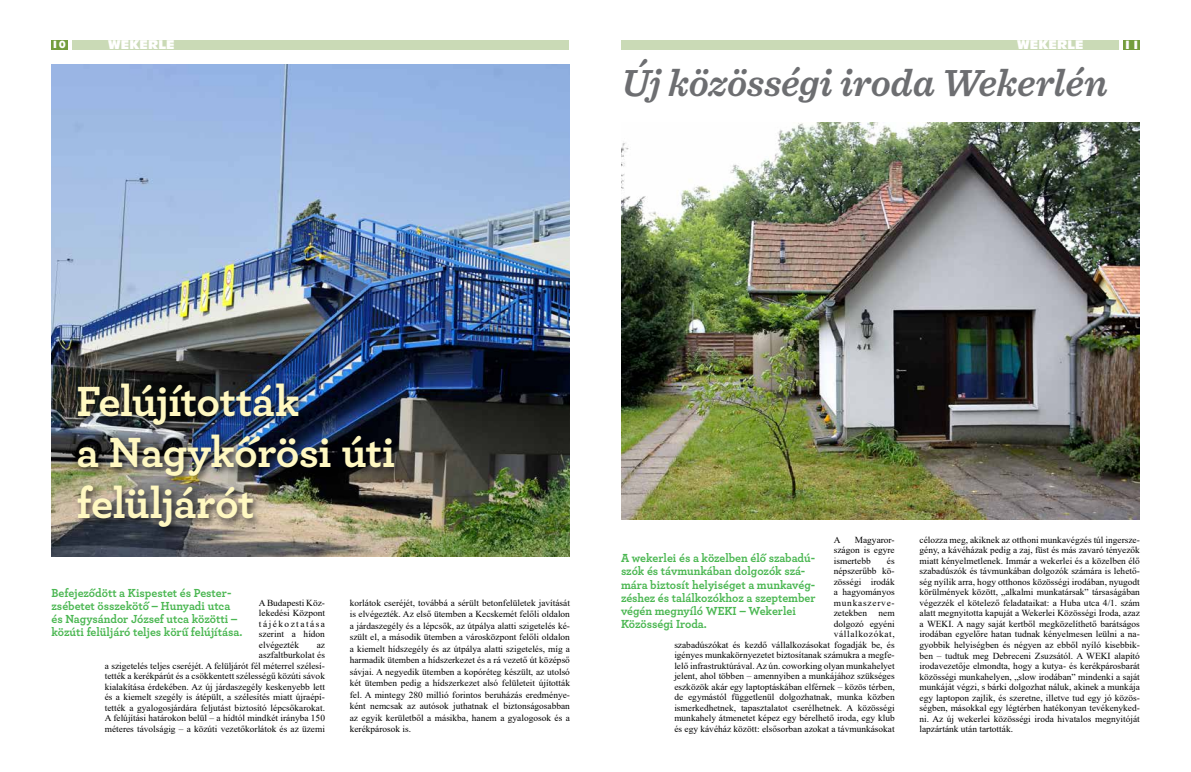
<style>
.page{position:relative;width:1191px;height:772px;background:#fff}
.page>*{position:absolute;margin:0;border:0;box-sizing:border-box;transform-origin:0 0}
.t1{font:700 44.3px/51.1px "Archer";letter-spacing:-.015em;color:#fff8c1}
.t2{font:italic 600 39.4px "Sentinel";letter-spacing:-.01em;color:#6d6e71}
.t3{font:700 12.3px/13.1px "Archer";color:#4bb752;scale:.96 1}
.t4{font:12.3px "Antique Olive Compact";color:#fff}
.t5{font:700 12.2px/13.1px "Archer";color:#4bb752;scale:.96 1}
.t6{font:12.2px "Antique Olive Compact";color:#fff}
.t7{font:800 12px "Gill Sans";color:#fff}
.t8{font:800 10.5px "Gill Sans";color:#fff}
.t9{font:9.2px/10.5px "Times New Roman";color:#000;text-align:justify}
.s1{font-size:12px}
</style>
<div class="page">
<div style="left:52px;top:40px;width:16px;height:10px;background:#749d3e"></div>
<img style="left:51px;top:64px;width:518px;height:492px">
<div style="left:74px;top:379px;width:330px;height:156px;background:#000;opacity:.71"></div>
<div style="left:1123px;top:40px;width:16px;height:10px;background:#749d3e"></div>
<img style="left:621px;top:122px;width:518px;height:397px">
<div style="left:72px;top:40px;width:497px;height:10px;background:#cadab6"></div>
<div style="left:621px;top:40px;width:497px;height:10px;background:#cadab6"></div>
<p class="t8" style="left:52px;top:39px;width:16px">10</p>
<h3 class="t6" style="left:108px;top:37px;width:68px">WEKERLE</h3>
<h3 class="t4" style="left:1017px;top:37px;width:68px">WEKER<span class="s1">LE</span></h3>
<h2 class="t2" style="left:621px;top:52px;width:488px">Új közösségi iroda Wekerlén</h2>
<h3 class="t7" style="left:1123px;top:38px;width:18px">11</h3>
<h1 class="t1" style="left:77px;top:372px;width:320px">Felújították<br>a Nagykőrösi úti felüljárót</h1>
<h3 class="t5" style="left:52px;top:585px;width:200px">Befejeződött a Kispestet és Pester&shy;zsébetet összekötő – Hunyadi utca és Nagysándor József utca közötti – közúti felüljáró teljes körű felújítása.</h3>
<p class="t9" style="left:259px;top:596px;width:67px">A Budapesti Köz&shy;lekedési Központ tájékoztatása szerint a hídon elvégezték</p>
<p class="t9" style="left:105px;top:638px;width:222px;text-align:right">az<br>aszfaltburkolat és<br>a szigetelés teljes cseréjét. A felüljárót fél méterrel szélesí&shy;tették a kerékpárút és a csökkentett szélességű közúti sávok kialakítása érdekében. Az új járdaszegély keskenyebb lett és a kiemelt szegély is átépült, a szélesítés miatt újraépí&shy;tették a gyalogosjárdára feljutást biztosító lépcsőkarokat.<br>A felújítási határokon belül – a hídtól mindkét irányba 150 méteres távolságig – a közúti vezetőkorlátok és az üzemi</p>
<p class="t9" style="left:350px;top:596px;width:222px;line-height:11.5px">korlátok cseréjét, továbbá a sérült betonfelületek javítását is elvégezték. Az első ütemben a Kecskemét felőli oldalon a járdaszegély és a lépcsők, az útpálya alatti szigetelés ké&shy;szült el, a második ütemben a városközpont felőli oldalon a kiemelt hídszegély és az útpálya alatti szigetelés, míg a harmadik ütemben a hídszerkezet és a rá vezető út középső sávjai. A negyedik ütemben a kopóréteg készült, az utolsó két ütemben pedig a hídszerkezet alsó felületeit újították fel. A mintegy 280 millió forintos beruházás eredménye&shy;ként nemcsak az autósok juthatnak el biztonságosabban az egyik kerületből a másikba, hanem a gyalogosok és a kerékpárosok is.</p>
<p class="t9" style="left:833px;top:533px;width:8px">A</p>
<p class="t9" style="left:833px;top:533px;width:62px;text-indent:21px">Magyaror&shy;szágon is egyre ismertebb</p>
<h3 class="t3" style="left:621px;top:550px;width:204px">A wekerlei és a közelben élő szabadú&shy;szók és távmunkában dolgozók szá&shy;mára biztosít helyiséget a munkavég&shy;zéshez és találkozókhoz a szeptember végén megnyíló WEKI – Wekerlei<br>Közösségi Iroda.</h3>
<p class="t9" style="left:674px;top:554px;width:222px;text-align:right">és<br>népszerűbb kö-<br>zösségi irodák<br>a hagyományos<br>munkaszerve-<br>zetekben nem<br>dolgozó egyéni<br>vállalkozókat,<br>szabadúszókat és kezdő vállalkozásokat fogadják be, és igényes munkakörnyezetet biztosítanak számukra a megfe&shy;lelő infrastruktúrával. Az ún. coworking olyan munkahelyet jelent, ahol többen – amennyiben a munkájához szükséges eszközök akár egy laptoptáskában elférnek – közös térben, de egymástól függetlenül dolgozhatnak, munka közben ismerkedhetnek, tapasztalatot cserélhetnek. A közösségi munkahely átmenetet képez egy bérelhető iroda, egy klub és egy kávéház között: elsősorban azokat a távmunkásokat</p>
<p class="t9" style="left:919px;top:533px;width:222px">célozza meg, akiknek az otthoni munkavégzés túl ingersze&shy;gény, a kávéházak pedig a zaj, füst és más zavaró tényezők miatt kényelmetlenek. Immár a wekerlei és a közelben élő szabadúszók és távmunkában dolgozók számára is lehető&shy;ség nyílik arra, hogy otthonos közösségi irodában, nyugodt körülmények között, „alkalmi munkatársak” társaságában végezzék el kötelező feladataikat: a Huba utca 4/1. szám alatt megnyitotta kapuját a Wekerlei Közösségi Iroda, azaz a WEKI. A nagy saját kertből megközelíthető barátságos irodában egyelőre hatan tudnak kényelmesen leülni a na&shy;gyobbik helyiségben és négyen az ebből nyíló kisebbik&shy;ben – tudtuk meg Debreceni Zsuzsától. A WEKI alapító irodavezetője elmondta, hogy a kutya- és kerékpárosbarát közösségi munkahelyen, „slow irodában” mindenki a saját munkáját végzi, s bárki dolgozhat náluk, akinek a munkája egy laptopon zajlik, és szeretne, illetve tud egy jó közös&shy;ségben, másokkal egy légtérben hatékonyan tevékenyked&shy;ni. Az új wekerlei közösségi iroda hivatalos megnyitóját lapzártánk után tartották.</p>
</div>
